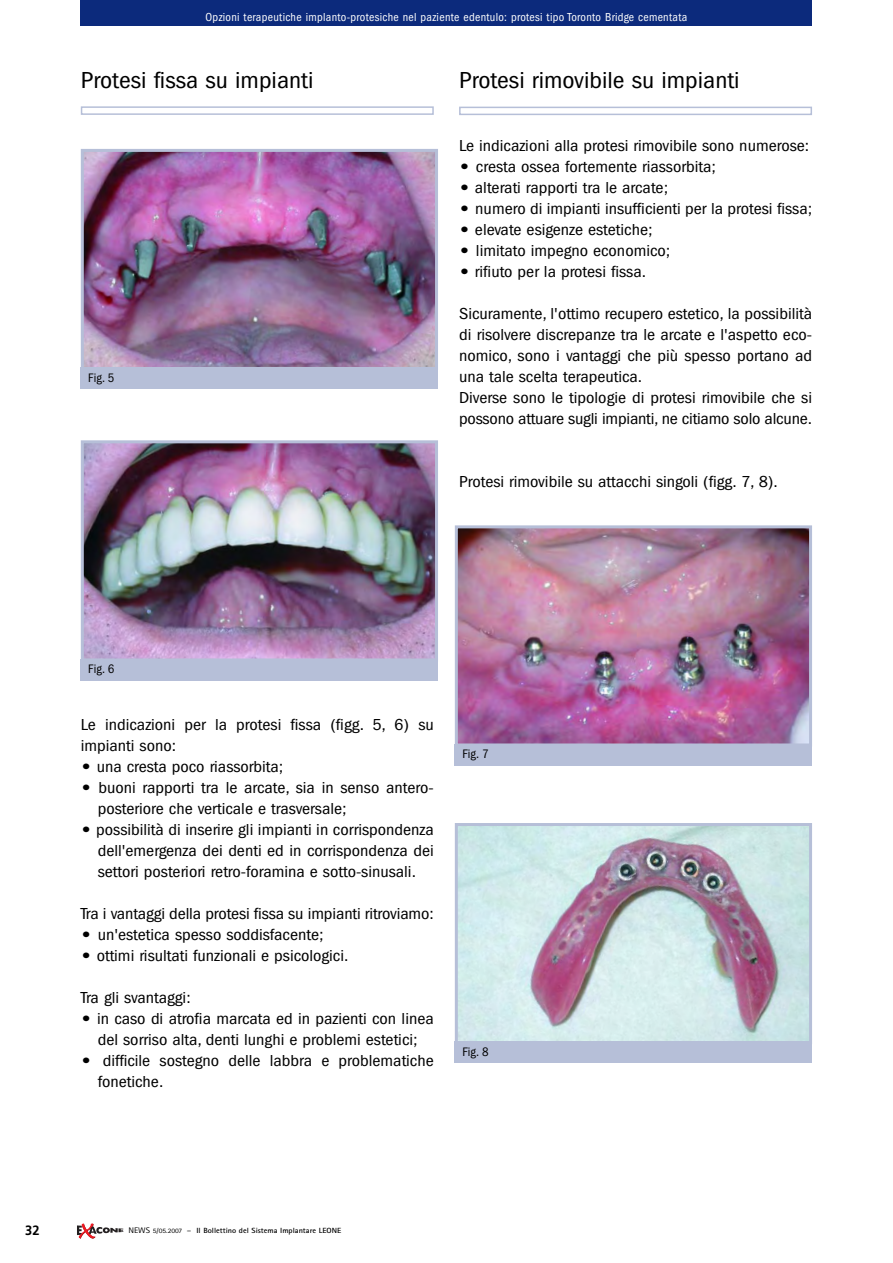
<style>
.page{position:relative;width:893px;height:1263px;background:#fff}
.page>*{position:absolute;margin:0;border:0;box-sizing:border-box;transform-origin:0 0}
.t1{font:condensed 24px "Franklin Gothic";color:#000;scale:1.1 1}
.t2{font:condensed 16.5px/21px "Franklin Gothic";color:#000;scale:1.1 1}
.t3{font:700 13.5px "Frutiger";color:#000;scale:.95 1}
.t4{font:condensed 12.75px "Franklin Gothic";letter-spacing:.01em;color:#000}
.t5{font:condensed 12px "Franklin Gothic";letter-spacing:.025em;color:#fff}
.t6{font:700 7.5px "Rotis Sans Serif";color:#000;scale:1.1 1}
.s1{font-weight:800;font-stretch:normal}
.s2{font-weight:400;font-size:8.1px}
.s3{font-weight:400;font-size:6.75px}
</style>
<div class="page">
<img style="left:77px;top:0;width:735px;height:1239px">
<p class="t5" style="left:206px;top:13px;width:483px">Opzioni terapeutiche implanto-protesiche nel paziente edentulo: protesi tipo Toronto Bridge cementata</p>
<h1 class="t1" style="left:81px;top:72px;width:213px">Protesi fissa su impianti</h1>
<p class="t4" style="left:88px;top:373px;width:28px">Fig. 5</p>
<h1 class="t1" style="left:459px;top:72px;width:257px">Protesi rimovibile su impianti</h1>
<p class="t2" style="left:459px;top:137px;width:320px">Le indicazioni alla protesi rimovibile sono numerose:</p>
<p class="t2" style="left:459px;top:158px;width:235px"><span class="s1">•</span> cresta ossea fortemente riassorbita;</p>
<p class="t2" style="left:459px;top:179px;width:191px"><span class="s1">•</span> alterati rapporti tra le arcate;</p>
<p class="t2" style="left:459px;top:200px;width:322px"><span class="s1">•</span> numero di impianti insufficienti per la protesi fissa;</p>
<p class="t2" style="left:459px;top:221px;width:177px"><span class="s1">•</span> elevate esigenze estetiche;</p>
<p class="t2" style="left:459px;top:242px;width:193px"><span class="s1">•</span> limitato impegno economico;</p>
<p class="t2" style="left:459px;top:263px;width:171px"><span class="s1">•</span> rifiuto per la protesi fissa.</p>
<p class="t2" style="left:459px;top:305px;width:322px">Sicuramente, l'ottimo recupero estetico, la possibilità di risolvere discrepanze tra le arcate e l'aspetto eco&shy;nomico, sono i vantaggi che più spesso portano ad una tale scelta terapeutica.<br>Diverse sono le tipologie di protesi rimovibile che si possono attuare sugli impianti, ne citiamo solo alcune.</p>
<p class="t2" style="left:459px;top:473px;width:291px">Protesi rimovibile su attacchi singoli (figg. 7, 8).</p>
<p class="t4" style="left:88px;top:664px;width:28px">Fig. 6</p>
<p class="t2" style="left:81px;top:715px;width:322px">Le indicazioni per la protesi fissa (figg. 5, 6) su impianti sono:</p>
<p class="t2" style="left:81px;top:757px;width:185px"><span class="s1">•</span> una cresta poco riassorbita;</p>
<p class="t2" style="left:98px;top:778px;width:307px;text-indent:-17px"><span class="s1">•</span> buoni rapporti tra le arcate, sia in senso antero&shy;posteriore che verticale e trasversale;</p>
<p class="t2" style="left:98px;top:820px;width:307px;text-align:justify;text-indent:-17px"><span class="s1">•</span> possibilità di inserire gli impianti in corrispondenza dell'emergenza dei denti ed in corrispondenza dei settori posteriori retro-foramina e sotto-sinusali.</p>
<p class="t2" style="left:81px;top:904px;width:322px">Tra i vantaggi della protesi fissa su impianti ritroviamo:</p>
<p class="t2" style="left:81px;top:925px;width:222px"><span class="s1">•</span> un'estetica spesso soddisfacente;</p>
<p class="t2" style="left:81px;top:946px;width:245px"><span class="s1">•</span> ottimi risultati funzionali e psicologici.</p>
<p class="t2" style="left:81px;top:988px;width:101px">Tra gli svantaggi:</p>
<p class="t2" style="left:81px;top:1009px;width:322px;text-align:center"><span class="s1">•</span> in caso di atrofia marcata ed in pazienti con linea del sorriso alta, denti lunghi e problemi estetici;</p>
<p class="t2" style="left:98px;top:1052px;width:307px;text-indent:-17px"><span class="s1">•</span> difficile sostegno delle labbra e problematiche fonetiche.</p>
<p class="t4" style="left:462px;top:749px;width:28px">Fig. 7</p>
<p class="t4" style="left:462px;top:1047px;width:28px">Fig. 8</p>
<p class="t3" style="left:25px;top:1225px;width:17px">32</p>
<p class="t6" style="left:128px;top:1228px;width:195px"><span class="s2">NEWS</span> <span class="s3">5/05.2007</span> <span class="s2">–</span> Il Bollettino del Sistema Implantare LEONE</p>
</div>
